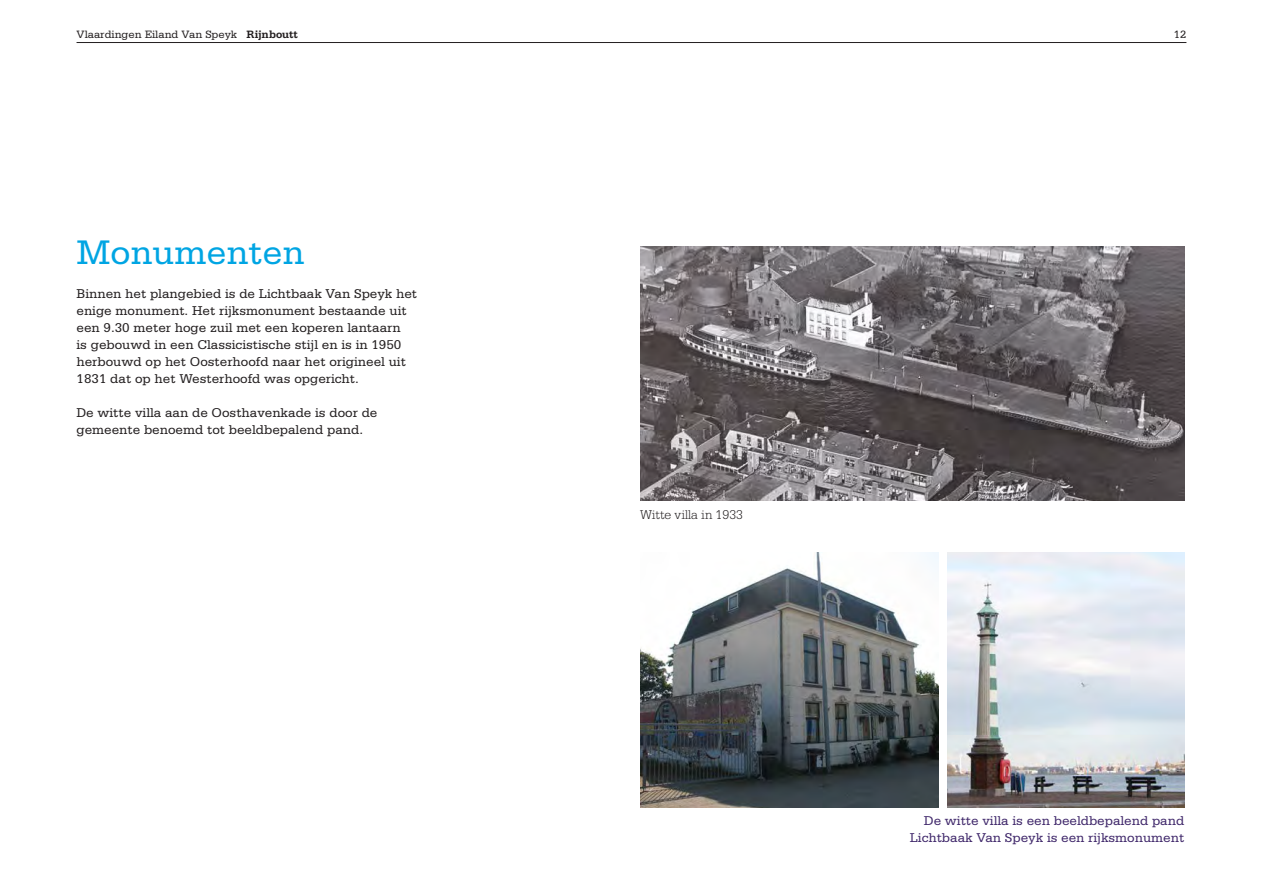
<style>
.page{position:relative;width:1263px;height:893px;background:#fff}
.page>*{position:absolute;margin:0;border:0;box-sizing:border-box;transform-origin:0 0}
.Headline_small{font:36px "Serifa Std";color:#00a5e3}
.Text{font:13.5px/17px "Serifa Std";color:#231f20}
.Bijschrift{font:13.5px "Serifa Std";color:#3f276a}
.Text-2{font:300 13.5px "Serifa Std";color:#231f20}
.t1{font:11.25px "Serifa Std";color:#231f20}
.s1{font-weight:700}
</style>
<div class="page">
<hr style="left:77px;top:42px;width:1109px;height:1px;background:#231f20">
<img style="left:640px;top:553px;width:298px;height:255px">
<img style="left:947px;top:553px;width:237px;height:255px">
<img style="left:641px;top:247px;width:544px;height:253px">
<p class="t1" style="left:77px;top:28px;width:223px">Vlaardingen Eiland Van Speyk <span class="s1">Rijnboutt</span></p>
<p class="t1" style="left:1174px;top:28px;width:14px">12</p>
<p class="Headline_small" style="left:77px;top:232px;width:230px">Monumenten</p>
<p class="Text" style="left:77px;top:285px;width:342px">Binnen het plangebied is de Lichtbaak Van Speyk het enige monument. Het rijksmonument bestaande uit een 9.30 meter hoge zuil met een koperen lantaarn<br>is gebouwd in een Classicistische stijl en is in 1950 herbouwd op het Oosterhoofd naar het origineel uit 1831 dat op het Westerhoofd was opgericht.</p>
<p class="Text" style="left:77px;top:404px;width:302px">De witte villa aan de Oosthavenkade is door de gemeente benoemd tot beeldbepalend pand.</p>
<p class="Text-2" style="left:640px;top:507px;width:104px">Witte villa in 1933</p>
<p class="Bijschrift" style="left:924px;top:813px;width:262px">De witte villa is een beeldbepalend pand</p>
<p class="Bijschrift" style="left:910px;top:830px;width:276px">Lichtbaak Van Speyk is een rijksmonument</p>
</div>
